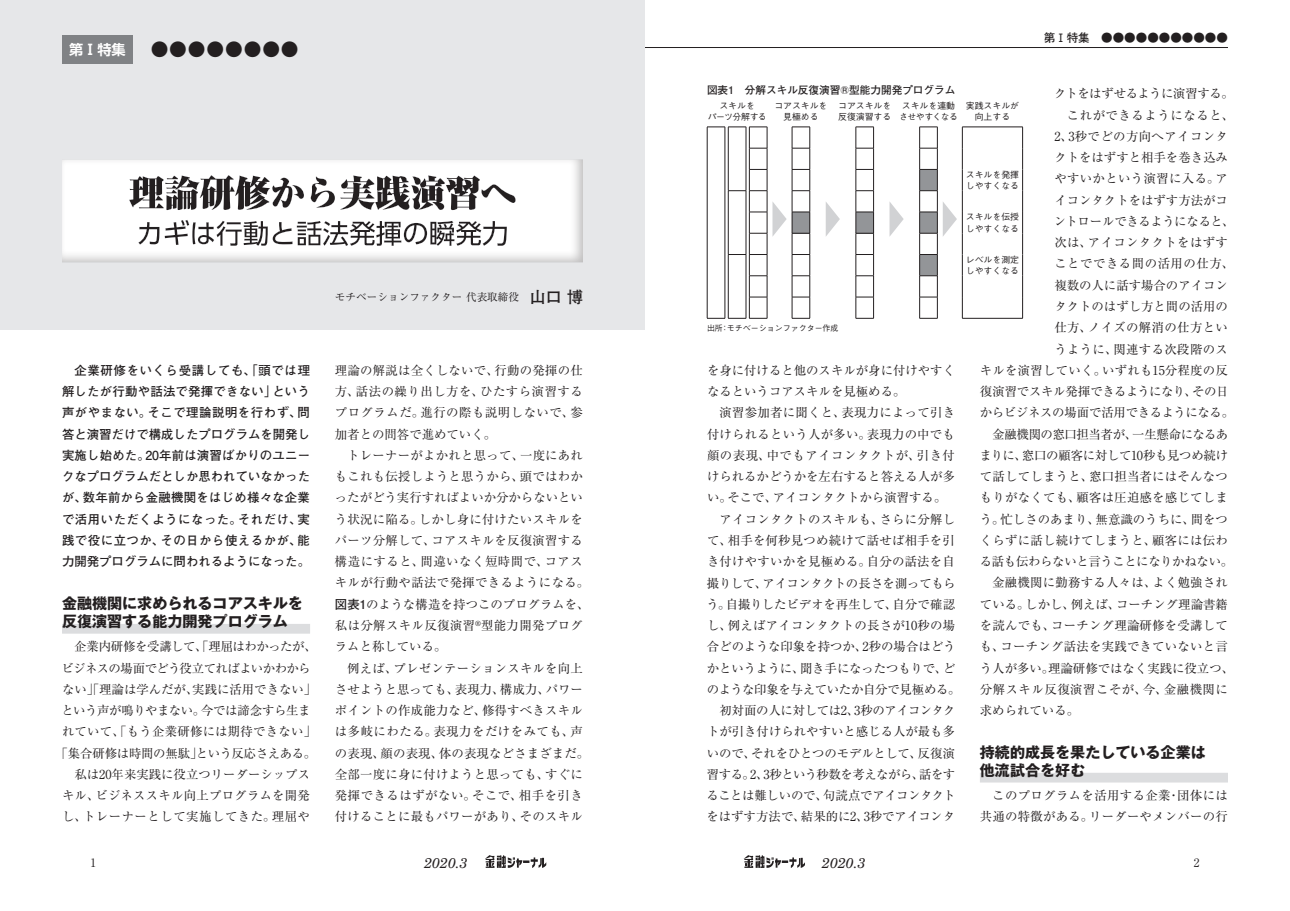
<style>
.page{position:relative;width:1290px;height:911px;background:#fff}
.page>*{position:absolute;margin:0;border:0;box-sizing:border-box;transform-origin:0 0}
.t1{font:700 17.75px "UD Shin Go Pro De";color:#231f20}
.t2{font:700 15px/18.6px "Gothic MB101 Pro";color:#231f20}
.t3{font:italic 14.12px "New Century Schlbk LT Std";color:#231f20}
.t4{font:700 14.12px "UD Shin Go Pro De";color:#fff}
.t5{font:12.38px/21.2px "Ryumin Pro";letter-spacing:.01em;color:#231f20}
.t6{font:700 12.38px/21.2px "Futo Go B101 Pro";letter-spacing:.04em;color:#231f20;text-align:justify}
.t7{font:12.38px "Ryumin Pro";letter-spacing:-.025em;color:#231f20}
.t8{font:12.38px "Ryumin Pro";letter-spacing:-.03em;color:#231f20}
.t9{font:12.38px "Ryumin Pro";letter-spacing:.04em;color:#231f20}
.t10{font:12.38px "Ryumin Pro";letter-spacing:.03em;color:#231f20}
.t11{font:12.38px "Ryumin Pro";letter-spacing:-.01em;color:#231f20}
.t12{font:12.38px "Ryumin Pro";letter-spacing:-.035em;color:#231f20}
.t13{font:12.38px "Ryumin Pro";letter-spacing:-.04em;color:#231f20}
.t14{font:12.38px "Ryumin Pro";letter-spacing:-.045em;color:#231f20}
.t15{font:12.38px "Ryumin Pro";letter-spacing:.045em;color:#231f20}
.t16{font:700 11.5px "Futo Go B101 Pro";color:#231f20}
.t17{font:11.5px "Ryumin Pro";color:#231f20}
.t18{font:700 10.62px "Futo Go B101 Pro";color:#231f20}
.t19{font:10.62px "Ryumin Pro";color:#231f20}
.t20{font:500 8.88px/11.5px "Gothic BBB Pro";color:#231f20}
.t21{font:500 8.88px/11.5px "Gothic BBB Pro";letter-spacing:-.04em;color:#231f20;text-align:center}
.t22{font:500 8.88px/11.5px "Gothic BBB Pro";letter-spacing:-.045em;color:#231f20;text-align:center}
.t23{font:500 8px "Gothic BBB Pro";color:#231f20}
.s1{font-family:"Futo Go B101 Pro";font-weight:700;font-size:16px}
.s2{font-family:"Futo Go B101 Pro";font-weight:700}
</style>
<div class="page">
<hr style="left:645px;top:47px;width:583px;height:1px;background:#231f20">
<div style="left:980px;top:772px;width:248px;height:10px;background:#dcdddf"></div>
<div style="left:62px;top:624px;width:248px;height:9px;background:#dcdddf"></div>
<svg style="left:855px;top:127px;width:19px;height:192px"></svg>
<hr style="left:962px;top:127px;width:61px;height:1px;background:#231f20">
<svg style="left:1022px;top:127px;width:1px;height:191px"></svg>
<hr style="left:962px;top:318px;width:61px;height:1px;background:#231f20">
<svg style="left:707px;top:127px;width:103px;height:192px"></svg>
<svg style="left:826px;top:202px;width:14px;height:34px"></svg>
<svg style="left:889px;top:202px;width:15px;height:35px"></svg>
<svg style="left:919px;top:127px;width:44px;height:192px"></svg>
<div style="left:0;top:0;width:645px;height:330px;background:#e6e7e9"></div>
<div style="left:62px;top:35px;width:71px;height:29px;background:#808285"></div>
<div style="left:61px;top:159px;width:524px;height:105px;background:#231f20;opacity:.3"></div>
<svg style="left:744px;top:855px;width:61px;height:13px"></svg>
<svg style="left:485px;top:855px;width:61px;height:13px"></svg>
<p class="t4" style="left:69px;top:38px;width:58px">第Ⅰ特集</p>
<h1 class="t1" style="left:151px;top:35px;width:149px">●●●●●●●●</h1>
<p class="t6" style="left:62px;top:358px;width:250px;text-indent:12px">企業研修をいくら受講しても、「頭では理解したが行動や話法で発揮できない」という声がやまない。そこで理論説明を行わず、問答と演習だけで構成したプログラムを開発し実施し始めた。20年前は演習ばかりのユニークなプログラムだとしか思われていなかったが、数年前から金融機関をはじめ様々な企業で活用いただくようになった。それだけ、実践で役に立つか、その日から使えるかが、能力開発プログラムに問われるようになった。</p>
<p class="t2" style="left:62px;top:592px;width:242px">金融機関に求められるコアスキルを反復演習する能力開発プログラム</p>
<p class="t12" style="left:74px;top:637px;width:244px">企業内研修を受講して、「理屈はわかったが、</p>
<p class="t14" style="left:62px;top:658px;width:251px">ビジネスの場面でどう役立てればよいかわから</p>
<p class="t5" style="left:62px;top:678px;width:256px">ない」「理論は学んだが、実践に活用できない」</p>
<p class="t8" style="left:61px;top:700px;width:251px">という声が鳴りやまない。今では諦念すら生ま</p>
<p class="t5" style="left:62px;top:720px;width:256px">れていて、「もう企業研修には期待できない」</p>
<p class="t7" style="left:56px;top:743px;width:262px">「集合研修は時間の無駄」という反応さえある。</p>
<p class="t5" style="left:74px;top:763px;width:237px">私は20年来実践に役立つリーダーシップス</p>
<p class="t5" style="left:62px;top:784px;width:249px">キル、ビジネススキル向上プログラムを開発</p>
<p class="t9" style="left:62px;top:807px;width:249px">し、トレーナーとして実施してきた。理屈や</p>
<p class="t19" style="left:335px;top:288px;width:250px">モチベーションファクター 代表取締役　<span class="s1">山口 博</span></p>
<p class="t5" style="left:335px;top:359px;width:250px;text-align:justify">理論の解説は全くしないで、行動の発揮の仕方、話法の繰り出し方を、ひたすら演習するプログラムだ。進行の際も説明しないで、参加者との問答で進めていく。</p>
<p class="t5" style="left:335px;top:444px;width:256px;text-indent:13px">トレーナーがよかれと思って、一度にあれもこれも伝授しようと思うから、頭ではわかったがどう実行すればよいか分からないという状況に陥る。しかし身に付けたいスキルをパーツ分解して、コアスキルを反復演習する構造にすると、間違いなく短時間で、コアスキルが行動や話法で発揮できるようになる。<span class="s2">図表1</span>のような構造を持つこのプログラムを、私は分解スキル反復演習<sup>®</sup>型能力開発プログラムと称している。</p>
<p class="t5" style="left:335px;top:656px;width:256px;text-align:center">例えば、プレゼンテーションスキルを向上<br>させようと思っても、表現力、構成力、パワーポイントの作成能力など、修得すべきスキルは多岐にわたる。表現力をだけをみても、声の表現、顔の表現、体の表現などさまざまだ。全部一度に身に付けようと思っても、すぐに発揮できるはずがない。そこで、相手を引き付けることに最もパワーがあり、そのスキル</p>
<p class="t16" style="left:1044px;top:28px;width:186px">第Ⅰ特集　●●●●●●●●●●●</p>
<p class="t18" style="left:707px;top:82px;width:250px">図表1　分解スキル反復演習®型能力開発プログラム</p>
<p class="t8" style="left:1054px;top:84px;width:181px">クトをはずせるように演習する。</p>
<p class="t15" style="left:1067px;top:105px;width:169px">これができるようになると、</p>
<p class="t10" style="left:1054px;top:126px;width:175px">2、3秒でどの方向へアイコンタ</p>
<p class="t5" style="left:1054px;top:146px;width:175px">クトをはずすと相手を巻き込み</p>
<p class="t10" style="left:1054px;top:169px;width:175px">やすいかという演習に入る。ア</p>
<p class="t5" style="left:1054px;top:189px;width:175px">イコンタクトをはずす方法がコ</p>
<p class="t12" style="left:1054px;top:212px;width:182px">ントロールできるようになると、</p>
<p class="t10" style="left:1054px;top:233px;width:175px">次は、アイコンタクトをはずす</p>
<p class="t9" style="left:1054px;top:254px;width:181px">ことでできる間の活用の仕方、</p>
<p class="t5" style="left:1054px;top:274px;width:175px">複数の人に話す場合のアイコン</p>
<p class="t5" style="left:1054px;top:295px;width:175px">タクトのはずし方と間の活用の</p>
<p class="t10" style="left:1054px;top:318px;width:175px">仕方、ノイズの解消の仕方とい</p>
<p class="t10" style="left:1054px;top:339px;width:175px">うように、関連する次段階のス</p>
<p class="t5" style="left:980px;top:359px;width:250px">キルを演習していく。いずれも15分程度の反</p>
<p class="t7" style="left:980px;top:382px;width:250px">復演習でスキル発揮できるようになり、その日</p>
<p class="t7" style="left:980px;top:403px;width:256px">からビジネスの場面で活用できるようになる。</p>
<p class="t8" style="left:992px;top:424px;width:238px">金融機関の窓口担当者が、一生懸命になるあ</p>
<p class="t7" style="left:979px;top:445px;width:250px">まりに、窓口の顧客に対して10秒も見つめ続け</p>
<p class="t5" style="left:980px;top:465px;width:249px">て話してしまうと、窓口担当者にはそんなつ</p>
<p class="t5" style="left:980px;top:486px;width:249px">もりがなくても、顧客は圧迫感を感じてしま</p>
<p class="t5" style="left:980px;top:507px;width:250px">う。忙しさのあまり、無意識のうちに、間をつ</p>
<p class="t5" style="left:980px;top:529px;width:249px">くらずに話し続けてしまうと、顧客には伝わ</p>
<p class="t7" style="left:980px;top:552px;width:255px">る話も伝わらないと言うことになりかねない。</p>
<p class="t5" style="left:992px;top:571px;width:237px">金融機関に勤務する人々は、よく勉強され</p>
<p class="t5" style="left:980px;top:592px;width:250px">ている。しかし、例えば、コーチング理論書籍</p>
<p class="t5" style="left:980px;top:614px;width:249px">を読んでも、コーチング理論研修を受講して</p>
<p class="t5" style="left:980px;top:635px;width:249px">も、コーチング話法を実践できていないと言</p>
<p class="t5" style="left:980px;top:656px;width:256px">う人が多い。理論研修ではなく実践に役立つ、</p>
<p class="t9" style="left:980px;top:679px;width:250px">分解スキル反復演習こそが、今、金融機関に</p>
<p class="t5" style="left:980px;top:699px;width:101px">求められている。</p>
<p class="t2" style="left:980px;top:741px;width:227px">持続的成長を果たしている企業は他流試合を好む</p>
<p class="t5" style="left:980px;top:784px;width:249px;text-align:right">このプログラムを活用する企業・団体には共通の特徴がある。リーダーやメンバーの行</p>
<p class="t20" style="left:774px;top:99px;width:55px;text-align:center">コアスキルを見極める</p>
<p class="t20" style="left:838px;top:99px;width:55px">コアスキルを反復演習する</p>
<p class="t21" style="left:899px;top:99px;width:60px">スキルを連動させやすくなる</p>
<p class="t22" style="left:708px;top:99px;width:61px">スキルを<br>パーツ分解する</p>
<p class="t20" style="left:966px;top:99px;width:55px;text-align:center">実践スキルが向上する</p>
<p class="t20" style="left:966px;top:167px;width:55px">スキルを発揮しやすくなる</p>
<p class="t20" style="left:966px;top:210px;width:55px">スキルを伝授しやすくなる</p>
<p class="t20" style="left:966px;top:252px;width:55px">レベルを測定しやすくなる</p>
<p class="t23" style="left:707px;top:321px;width:133px">出所：モチベーションファクター作成</p>
<p class="t5" style="left:707px;top:359px;width:250px">を身に付けると他のスキルが身に付けやすくなるというコアスキルを見極める。</p>
<p class="t5" style="left:719px;top:401px;width:237px">演習参加者に聞くと、表現力によって引き</p>
<p class="t5" style="left:707px;top:422px;width:249px">付けられるという人が多い。表現力の中でも</p>
<p class="t9" style="left:707px;top:445px;width:249px">顔の表現、中でもアイコンタクトが、引き付</p>
<p class="t5" style="left:707px;top:465px;width:250px">けられるかどうかを左右すると答える人が多</p>
<p class="t5" style="left:707px;top:486px;width:241px">い。そこで、アイコンタクトから演習する。</p>
<p class="t5" style="left:719px;top:507px;width:237px">アイコンタクトのスキルも、さらに分解し</p>
<p class="t5" style="left:707px;top:529px;width:249px">て、相手を何秒見つめ続けて話せば相手を引</p>
<p class="t5" style="left:707px;top:550px;width:249px">き付けやすいかを見極める。自分の話法を自</p>
<p class="t8" style="left:707px;top:573px;width:250px">撮りして、アイコンタクトの長さを測ってもら</p>
<p class="t5" style="left:706px;top:592px;width:250px">う。自撮りしたビデオを再生して、自分で確認</p>
<p class="t5" style="left:707px;top:614px;width:250px">し、例えばアイコンタクトの長さが10秒の場</p>
<p class="t5" style="left:707px;top:635px;width:250px">合どのような印象を持つか、2秒の場合はどう</p>
<p class="t11" style="left:707px;top:658px;width:250px">かというように、聞き手になったつもりで、ど</p>
<p class="t7" style="left:707px;top:679px;width:255px">のような印象を与えていたか自分で見極める。</p>
<p class="t7" style="left:719px;top:700px;width:238px">初対面の人に対しては2、3秒のアイコンタク</p>
<p class="t5" style="left:707px;top:720px;width:250px">トが引き付けられやすいと感じる人が最も多</p>
<p class="t11" style="left:707px;top:743px;width:250px">いので、それをひとつのモデルとして、反復演</p>
<p class="t13" style="left:707px;top:764px;width:250px">習する。2、3秒という秒数を考えながら、話をす</p>
<p class="t7" style="left:707px;top:785px;width:250px">ることは難しいので、句読点でアイコンタクト</p>
<p class="t5" style="left:706px;top:805px;width:250px">をはずす方法で、結果的に2、3秒でアイコンタ</p>
<p class="t3" style="left:424px;top:854px;width:45px">2020.3</p>
<p class="t3" style="left:822px;top:854px;width:45px">2020.3</p>
<p class="t17" style="left:90px;top:853px;width:7px">1</p>
<p class="t17" style="left:1194px;top:853px;width:7px">2</p>
</div>
